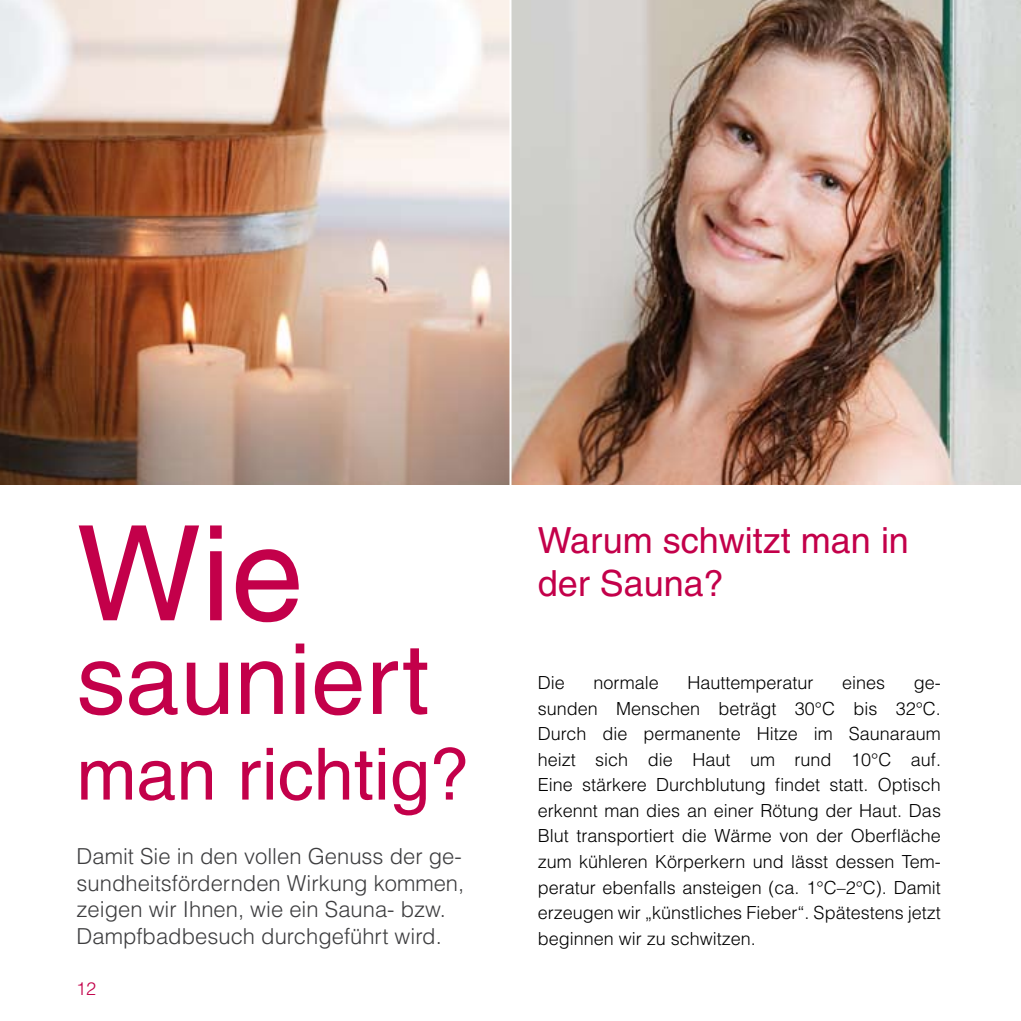
<style>
.page{position:relative;width:1021px;height:1021px;background:#fff}
.page>*{position:absolute;margin:0;border:0;box-sizing:border-box;transform-origin:0 0}
.t1{font:132px "Helvetica";color:#c3004a}
.t2{font:98px "Helvetica";color:#c3004a}
.t3{font:72px "Helvetica";color:#c3004a}
.t4{font:36px/43.2px "Helvetica";color:#c3004a}
.t5{font:300 22px/26.4px "Helvetica LT";color:#3e3e40}
.t6{font:300 18px/25.6px "Helvetica LT";color:#000;text-align:justify}
.t7{font:300 18px "Helvetica LT";color:#c3004a}
</style>
<div class="page">
<img style="left:0;top:0;width:1020px;height:485px">
<hr style="left:509px;top:0;width:2px;height:488px;background:#fff">
<h1 class="t1" style="left:77px;top:497px;width:229px">Wie</h1>
<h2 class="t2" style="left:77px;top:622px;width:354px">sauniert</h2>
<h3 class="t3" style="left:77px;top:732px;width:395px">man richtig?</h3>
<p class="t5" style="left:77px;top:843px;width:389px">Damit Sie in den vollen Genuss der ge&shy;sundheitsfördernden Wirkung kommen, zeigen wir Ihnen, wie ein Sauna- bzw.<br>Dampfbadbesuch durchgeführt wird.</p>
<p class="t7" style="left:76px;top:977px;width:22px">12</p>
<h3 class="t4" style="left:537px;top:518px;width:373px">Warum schwitzt man in der Sauna?</h3>
<p class="t6" style="left:537px;top:670px;width:28px">Die</p>
<p class="t6" style="left:593px;top:670px;width:67px">normale</p>
<p class="t6" style="left:687px;top:670px;width:128px">Hauttemperatur</p>
<p class="t6" style="left:842px;top:670px;width:45px">eines</p>
<p class="t6" style="left:537px;top:670px;width:405px;text-indent:376px">ge&shy;sunden Menschen beträgt 30°C bis 32°C.<br>Durch die permanente Hitze im Saunaraum heizt sich die Haut um rund 10°C auf.<br>Eine stärkere Durchblutung findet statt. Optisch erkennt man dies an einer Rötung der Haut. Das Blut transportiert die Wärme von der Oberfläche zum kühleren Körperkern und lässt dessen Tem&shy;peratur ebenfalls ansteigen (ca. 1°C–2°C). Damit erzeugen wir „künstliches Fieber“. Spätestens jetzt beginnen wir zu schwitzen.</p>
</div>
